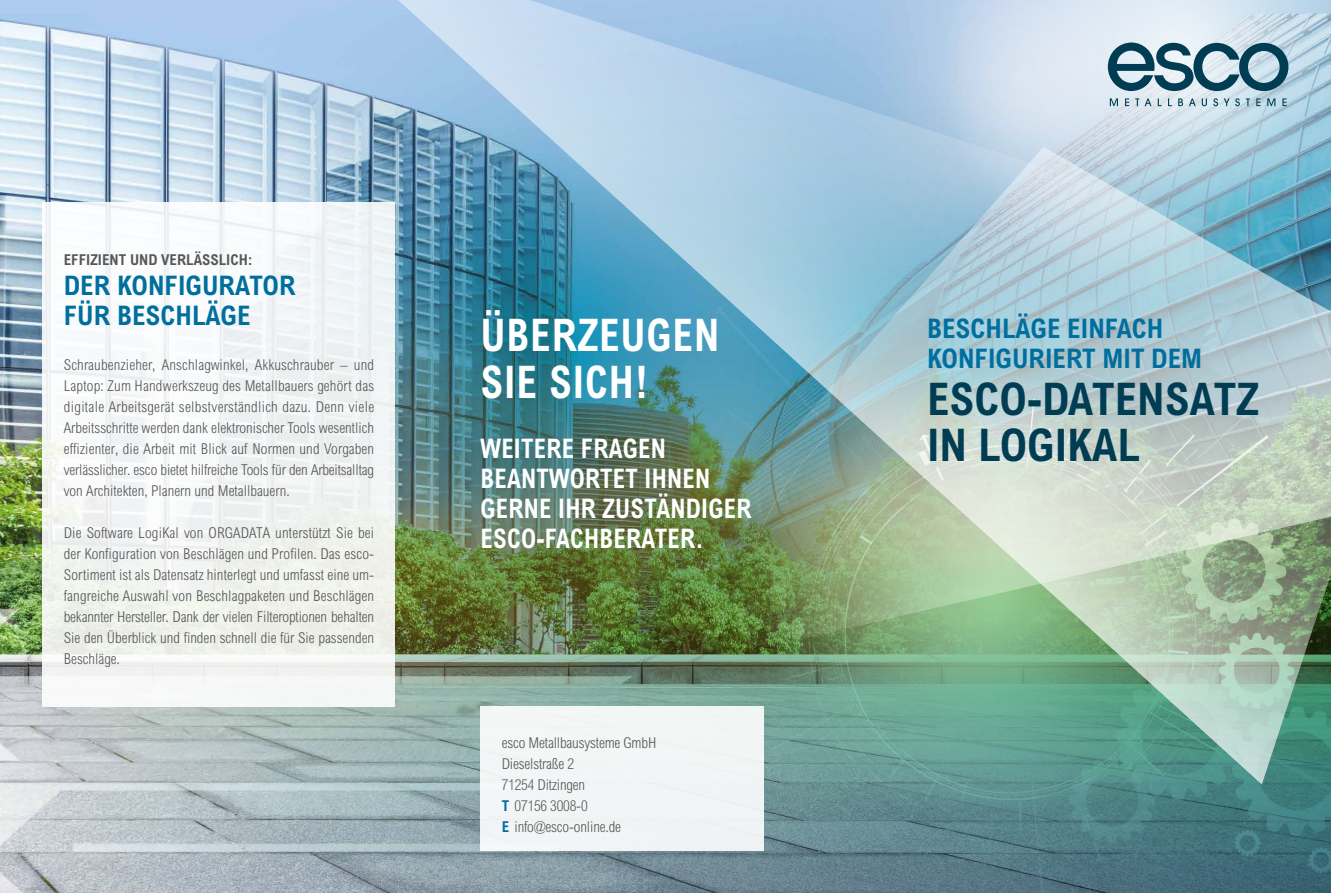
<style>
.page{position:relative;width:1331px;height:893px;background:#fff}
.page>*{position:absolute;margin:0;border:0;box-sizing:border-box;transform-origin:0 0}
.t1{font:700 condensed 45px/46.5px "Arial MT Std";color:#003d53}
.t2{font:700 condensed 45px/46.5px "Arial MT Std";letter-spacing:.02em;color:#fff;scale:.92 1}
.t3{font:700 condensed 27px/30px "Arial MT Std";letter-spacing:.01em;color:#fff;scale:.92 1}
.t4{font:700 condensed 27px/30px "Arial MT Std";color:#006f9e}
.t5{font:300 condensed 15px/21px "Arial MT Std";letter-spacing:-.01em;color:#575756;text-align:justify}
.t6{font:700 condensed 15px "Arial MT Std";color:#575756}
.s1{font-weight:700;color:#006f9e}
</style>
<div class="page">
<img style="left:0;top:0;width:324px;height:319px">
<img style="left:0;top:319px;width:1331px;height:574px">
<img style="left:324px;top:0;width:1007px;height:784px">
<img style="left:559px;top:147px;width:772px;height:548px">
<svg style="left:1108px;top:43px;width:180px;height:48px;background:#7497a6"></svg>
<svg style="left:1110px;top:98px;width:8px;height:8px"></svg>
<svg style="left:1125px;top:98px;width:4px;height:8px"></svg>
<svg style="left:1135px;top:98px;width:16px;height:8px"></svg>
<svg style="left:1158px;top:98px;width:3px;height:8px"></svg>
<svg style="left:1168px;top:98px;width:4px;height:8px"></svg>
<svg style="left:1178px;top:98px;width:5px;height:8px"></svg>
<svg style="left:1189px;top:98px;width:7px;height:8px"></svg>
<svg style="left:1202px;top:98px;width:5px;height:8px"></svg>
<svg style="left:1213px;top:98px;width:5px;height:8px"></svg>
<svg style="left:1224px;top:98px;width:16px;height:8px"></svg>
<svg style="left:1246px;top:98px;width:4px;height:8px"></svg>
<svg style="left:1256px;top:98px;width:4px;height:8px"></svg>
<svg style="left:1267px;top:98px;width:8px;height:8px"></svg>
<svg style="left:1282px;top:98px;width:5px;height:8px"></svg>
<div style="left:480px;top:706px;width:284px;height:144px;background:#f2f5f5"></div>
<div style="left:43px;top:202px;width:352px;height:504px;background:linear-gradient(to right,#f7f8f8,#eff2f1)"></div>
<p class="t6" style="left:64px;top:251px;width:190px">EFFIZIENT UND VERLÄSSLICH:</p>
<h2 class="t4" style="left:64px;top:270px;width:233px">DER KONFIGURATOR<br>FÜR BESCHLÄGE</h2>
<p class="t5" style="left:64px;top:354px;width:312px">Schraubenzieher, Anschlagwinkel, Akkuschrauber – und Laptop: Zum Handwerkszeug des Metallbauers gehört das digitale Arbeitsgerät selbstverständlich dazu. Denn viele Arbeitsschritte werden dank elektronischer Tools wesentlich effizienter, die Arbeit mit Blick auf Normen und Vorgaben verlässlicher. esco bietet hilfreiche Tools für den Arbeitsalltag von Architekten, Planern und Metallbauern.</p>
<p class="t5" style="left:64px;top:522px;width:312px">Die Software LogiKal von ORGADATA unterstützt Sie bei der Konfiguration von Beschlägen und Profilen. Das esco-Sortiment ist als Datensatz hinterlegt und umfasst eine um&shy;fangreiche Auswahl von Beschlagpaketen und Beschlägen bekannter Hersteller. Dank der vielen Filteroptionen behalten Sie den Überblick und finden schnell die für Sie passenden Beschläge.</p>
<h1 class="t2" style="left:480px;top:312px;width:261px">ÜBERZEUGEN<br>SIE SICH!</h1>
<h2 class="t3" style="left:480px;top:433px;width:296px">WEITERE FRAGEN<br>BEANTWORTET IHNEN<br>GERNE IHR ZUSTÄNDIGER<br>ESCO-FACHBERATER.</h2>
<p class="t5" style="left:502px;top:732px;width:156px;text-align:left">esco Metallbausysteme GmbH<br>Dieselstraße 2<br>71254 Ditzingen<br><span class="s1">T</span> 07156 3008-0<br><span class="s1">E</span> info@esco-online.de</p>
<h2 class="t4" style="left:927px;top:314px;width:277px">BESCHLÄGE EINFACH<br>KONFIGURIERT MIT DEM</h2>
<h1 class="t1" style="left:927px;top:376px;width:333px">ESCO-DATENSATZ<br>IN LOGIKAL</h1>
</div>
